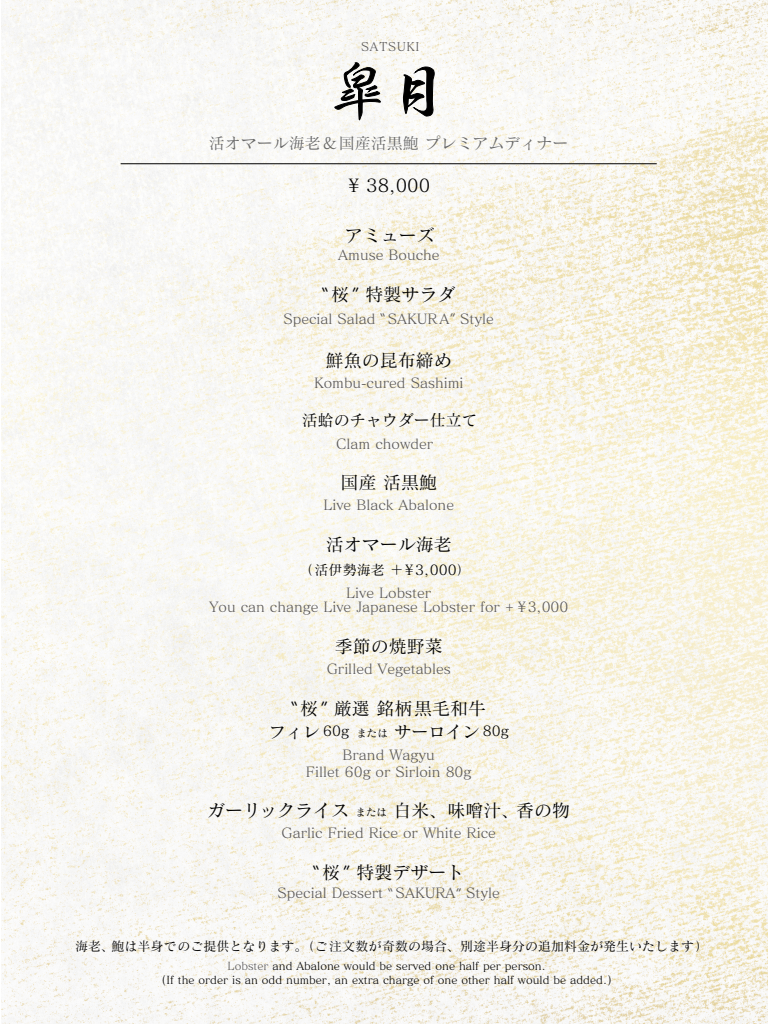
<style>
.page{position:relative;width:768px;height:1024px;background:#fff}
.page>*{position:absolute;margin:0;border:0;box-sizing:border-box;transform-origin:0 0}
.t1{font:59px "Kso Shinryu Sou";color:#000}
.t2{font:18px "Matisse Pro N M";color:#000}
.t3{font:17px "Matisse Pro N M";color:#000}
.t4{font:16px "Matisse Pro N M";color:#666}
.t5{font:16px "Matisse Pro N M";color:#000}
.t6{font:14px/17px "Matisse Pro N M";color:#595757;text-align:center}
.t7{font:14px "Matisse Pro N M";color:#000}
.t8{font:13px "Matisse Pro N M";color:#000}
.t9{font:12px "Matisse Pro N M";letter-spacing:.05em;color:#595757}
.t10{font:11px/14px "Matisse Pro N M";color:#000;text-align:center}
.s1{font-family:"Skia"}
.s2{font-size:14px}
.s3{font-size:10.5px}
.s4{color:#595757}
</style>
<div class="page">
<img style="left:1px;top:0;width:767px;height:1024px">
<hr style="left:121px;top:164px;width:536px;height:1px;background:#000">
<svg style="left:333px;top:62px;width:48px;height:59px"></svg>
<svg style="left:402px;top:67px;width:33px;height:50px"></svg>
<p class="t9" style="left:361px;top:39px;width:60px">SATSUKI</p>
<h1 class="t1" style="left:330px;top:62px;width:119px">皐月</h1>
<p class="t4" style="left:209px;top:133px;width:361px">活オマール海老＆国産活黒鮑 プレミアムディナー</p>
<p class="t2" style="left:348px;top:174px;width:84px">¥ 38,000</p>
<p class="t2" style="left:345px;top:224px;width:91px">アミューズ</p>
<p class="t6" style="left:338px;top:246px;width:103px">Amuse Bouche</p>
<p class="t2" style="left:322px;top:283px;width:135px"><span class="s1">“</span>桜 <span class="s1">”</span> 特製サラダ</p>
<p class="t6" style="left:284px;top:310px;width:212px">Special Salad <span class="s1">“</span>SAKURA<span class="s1">”</span> Style</p>
<p class="t2" style="left:326px;top:349px;width:127px">鮮魚の昆布締め</p>
<p class="t6" style="left:314px;top:374px;width:151px">Kombu-cured Sashimi</p>
<p class="t5" style="left:302px;top:411px;width:177px">活蛤のチャウダー仕立て</p>
<p class="t6" style="left:336px;top:435px;width:99px">Clam chowder</p>
<p class="t2" style="left:341px;top:471px;width:98px">国産 活黒鮑</p>
<p class="t6" style="left:323px;top:496px;width:132px">Live Black Abalone</p>
<p class="t2" style="left:326px;top:533px;width:127px">活オマール海老</p>
<p class="t7" style="left:299px;top:561px;width:174px">（活伊勢海老 ＋¥3,000）</p>
<p class="t6" style="left:346px;top:584px;width:86px">Live Lobster</p>
<p class="t6" style="left:209px;top:598px;width:361px">You can change Live Japanese Lobster for + ¥3,000</p>
<p class="t2" style="left:335px;top:635px;width:109px">季節の焼野菜</p>
<p class="t6" style="left:327px;top:660px;width:126px">Grilled Vegetables</p>
<p class="t2" style="left:291px;top:697px;width:196px"><span class="s1">“</span>桜<span class="s1">”</span> 厳選 銘柄黒毛和牛</p>
<p class="t3" style="left:269px;top:721px;width:241px">フィレ <span class="s2">60g</span> <span class="s3">または</span> サーロイン <span class="s2">80g</span></p>
<p class="t6" style="left:306px;top:746px;width:167px">Brand Wagyu<br>Fillet 60g or Sirloin 80g</p>
<p class="t2" style="left:207px;top:799px;width:365px">ガーリックライス <span class="s3">または</span> 白米、味噌汁、香の物</p>
<p class="t6" style="left:282px;top:824px;width:216px">Garlic Fried Rice or White Rice</p>
<p class="t2" style="left:313px;top:861px;width:153px"><span class="s1">“</span>桜 <span class="s1">”</span> 特製デザート</p>
<p class="t6" style="left:278px;top:884px;width:224px">Special Dessert <span class="s1">“</span> SAKURA<span class="s1">”</span> Style</p>
<p class="t8" style="left:75px;top:938px;width:635px">海老、鮑は半身でのご提供となります。（ご注文数が奇数の場合、別途半身分の追加料金が発生いたします）</p>
<p class="t10" style="left:161px;top:959px;width:452px"><span class="s4">Lobster</span> and Abalone would be served one half per person.<br>(If the order is an odd number, an extra charge of one other half would be added.)</p>
</div>
